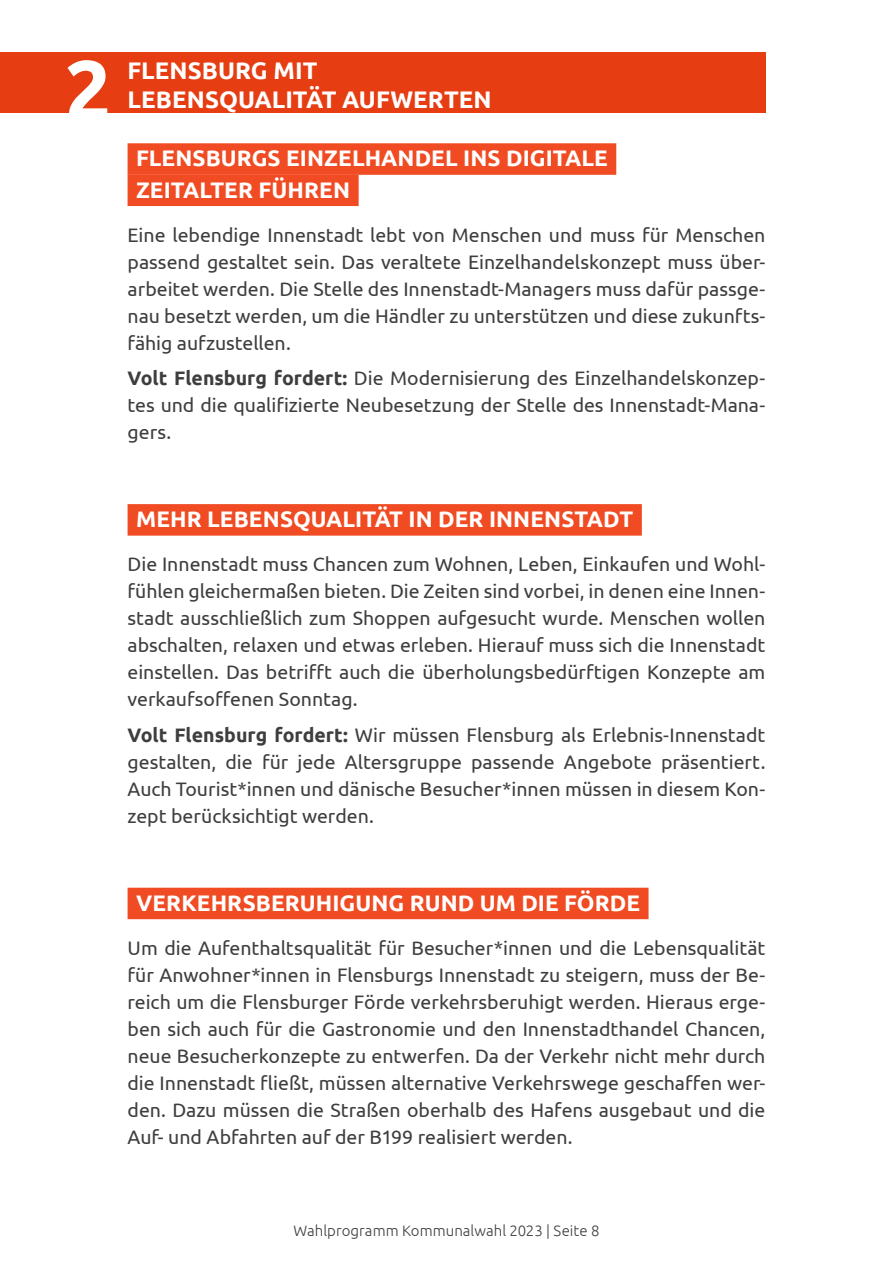
<style>
.page{position:relative;width:893px;height:1263px;background:#fff}
.page>*{position:absolute;margin:0;border:0;box-sizing:border-box;transform-origin:0 0}
.t1{font:700 82.5px "Ubuntu";color:#fff}
.t2{font:700 24px "Ubuntu";color:#fff}
.t3{font:700 22.5px/31.2px "Ubuntu";letter-spacing:.005em;color:#fff}
.t4{font:19.5px/27px "Ubuntu";color:#3e3e3f;text-align:justify}
.t5{font:300 15px "Ubuntu";letter-spacing:.005em;color:#3e3e3f}
.s1{font-weight:700}
</style>
<div class="page">
<div style="left:0;top:52px;width:765px;height:61px;background:#e63d12"></div>
<div style="left:128px;top:143px;width:488px;height:32px;background:#f04b22"></div>
<div style="left:128px;top:175px;width:231px;height:31px;background:#f04b22"></div>
<div style="left:128px;top:504px;width:514px;height:32px;background:#f04b22"></div>
<div style="left:128px;top:888px;width:520px;height:31px;background:#f04b22"></div>
<h1 class="t1" style="left:65px;top:39px;width:48px">2</h1>
<p class="t2" style="left:128px;top:56px;width:191px">FLENSBURG MIT</p>
<p class="t2" style="left:128px;top:84px;width:366px">LEBENSQUALITÄT AUFWERTEN</p>
<p class="t3" style="left:136px;top:142px;width:473px">FLENSBURGS EINZELHANDEL INS DIGITALE<br>ZEITALTER FÜHREN</p>
<p class="t4" style="left:128px;top:221px;width:639px">Eine lebendige Innenstadt lebt von Menschen und muss für Menschen passend gestaltet sein. Das veraltete Einzelhandelskonzept muss über&shy;arbeitet werden. Die Stelle des Innenstadt-Managers muss dafür passge&shy;nau besetzt werden, um die Händler zu unterstützen und diese zukunfts&shy;fähig aufzustellen.</p>
<p class="t4" style="left:128px;top:364px;width:639px"><span class="s1">Volt Flensburg fordert:</span> Die Modernisierung des Einzelhandelskonzep&shy;tes und die qualifizierte Neubesetzung der Stelle des Innenstadt-Mana&shy;gers.</p>
<p class="t3" style="left:136px;top:503px;width:499px">MEHR LEBENSQUALITÄT IN DER INNENSTADT</p>
<p class="t4" style="left:128px;top:550px;width:639px">Die Innenstadt muss Chancen zum Wohnen, Leben, Einkaufen und Wohl&shy;fühlen gleichermaßen bieten. Die Zeiten sind vorbei, in denen eine Innen&shy;stadt ausschließlich zum Shoppen aufgesucht wurde. Menschen wollen abschalten, relaxen und etwas erleben. Hierauf muss sich die Innenstadt einstellen. Das betrifft auch die überholungsbedürftigen Konzepte am verkaufsoffenen Sonntag.</p>
<p class="t4" style="left:128px;top:721px;width:639px"><span class="s1">Volt Flensburg fordert:</span> Wir müssen Flensburg als Erlebnis-Innenstadt gestalten, die für jede Altersgruppe passende Angebote präsentiert.<br>Auch Tourist*innen und dänische Besucher*innen müssen in diesem Kon&shy;zept berücksichtigt werden.</p>
<p class="t3" style="left:136px;top:887px;width:505px">VERKEHRSBERUHIGUNG RUND UM DIE FÖRDE</p>
<p class="t4" style="left:128px;top:934px;width:639px">Um die Aufenthaltsqualität für Besucher*innen und die Lebensqualität für Anwohner*innen in Flensburgs Innenstadt zu steigern, muss der Be&shy;reich um die Flensburger Förde verkehrsberuhigt werden. Hieraus erge&shy;ben sich auch für die Gastronomie und den Innenstadthandel Chancen, neue Besucherkonzepte zu entwerfen. Da der Verkehr nicht mehr durch die Innenstadt fließt, müssen alternative Verkehrswege geschaffen wer&shy;den. Dazu müssen die Straßen oberhalb des Hafens ausgebaut und die Auf- und Abfahrten auf der B199 realisiert werden.</p>
<p class="t5" style="left:293px;top:1221px;width:307px">Wahlprogramm Kommunalwahl 2023 Seite 8</p>
</div>
